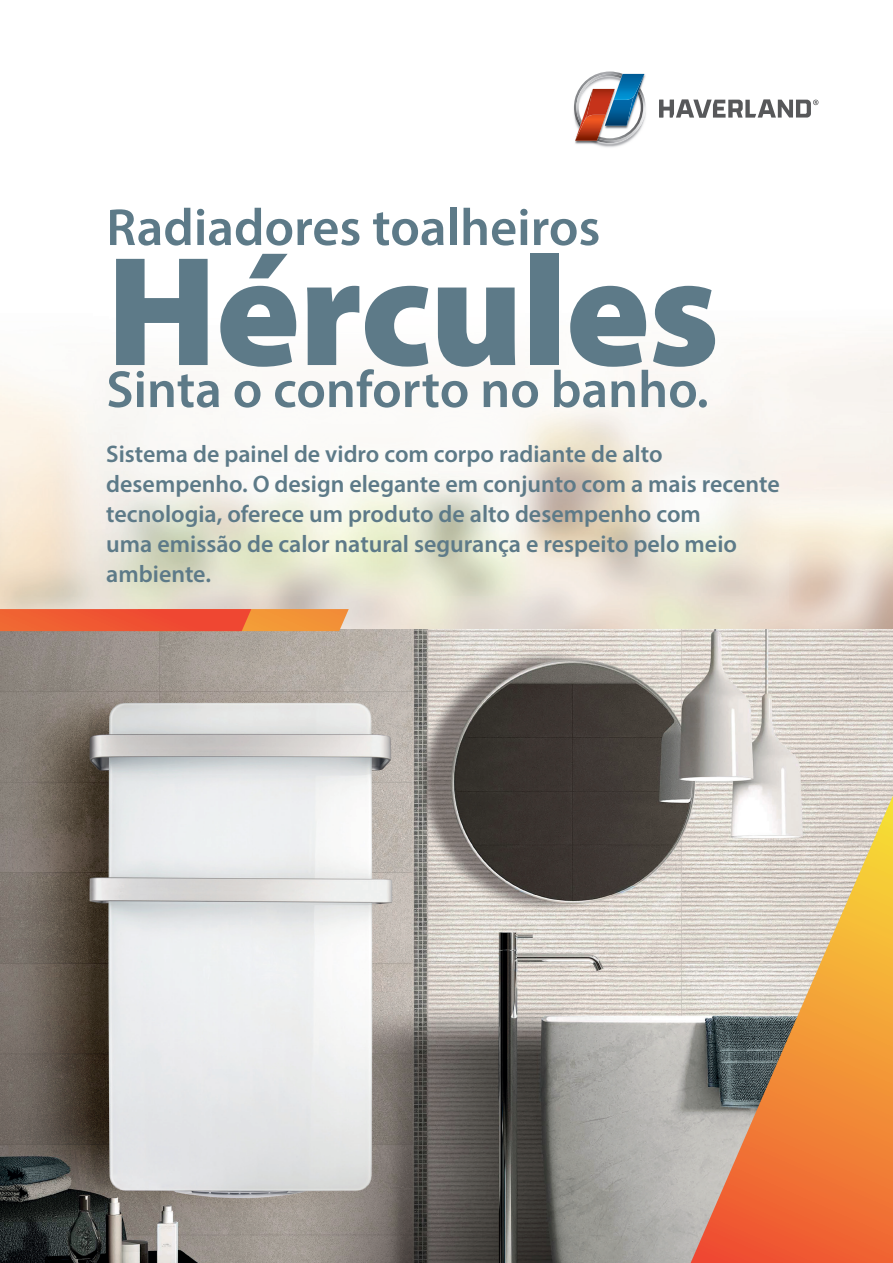
<style>
.page{position:relative;width:893px;height:1263px;background:#fff}
.page>*{position:absolute;margin:0;border:0;box-sizing:border-box;transform-origin:0 0}
.t1{font:900 157.5px "Myriad Pro";letter-spacing:-.01em;color:#5d7a88}
.t2{font:600 52.5px "Myriad Pro";color:#5d7a88}
.t3{font:600 24px/30px "Myriad Pro";color:#5d7a88}
</style>
<div class="page">
<svg style="left:676px;top:99px;width:142px;height:19px"></svg>
<img style="left:659px;top:100px;width:15px;height:18px">
<img style="left:575px;top:143px;width:51px;height:4px">
<img style="left:575px;top:72px;width:71px;height:71px">
<img style="left:576px;top:74px;width:67px;height:67px">
<img style="left:593px;top:89px;width:22px;height:52px">
<svg style="left:574px;top:99px;width:1px;height:21px"></svg>
<img style="left:575px;top:89px;width:18px;height:26px">
<img style="left:575px;top:115px;width:31px;height:26px">
<img style="left:575px;top:123px;width:8px;height:18px">
<svg style="left:605px;top:74px;width:40px;height:52px"></svg>
<img style="left:0;top:630px;width:893px;height:633px">
<svg style="left:691px;top:796px;width:202px;height:467px;background:#daa378"></svg>
<svg style="left:0;top:609px;width:349px;height:22px;background:#ef6735"></svg>
<h2 class="t2" style="left:106px;top:194px;width:496px">Radiadores toalheiros</h2>
<h1 class="t1" style="left:106px;top:207px;width:615px">Hércules</h1>
<h2 class="t2" style="left:106px;top:356px;width:604px">Sinta o conforto no banho.</h2>
<p class="t3" style="left:106px;top:438px;width:675px">Sistema de painel de vidro com corpo radiante de alto desempenho. O design elegante em conjunto com a mais recente tecnologia, oferece um produto de alto desempenho com<br>uma emissão de calor natural segurança e respeito pelo meio ambiente.</p>
</div>
